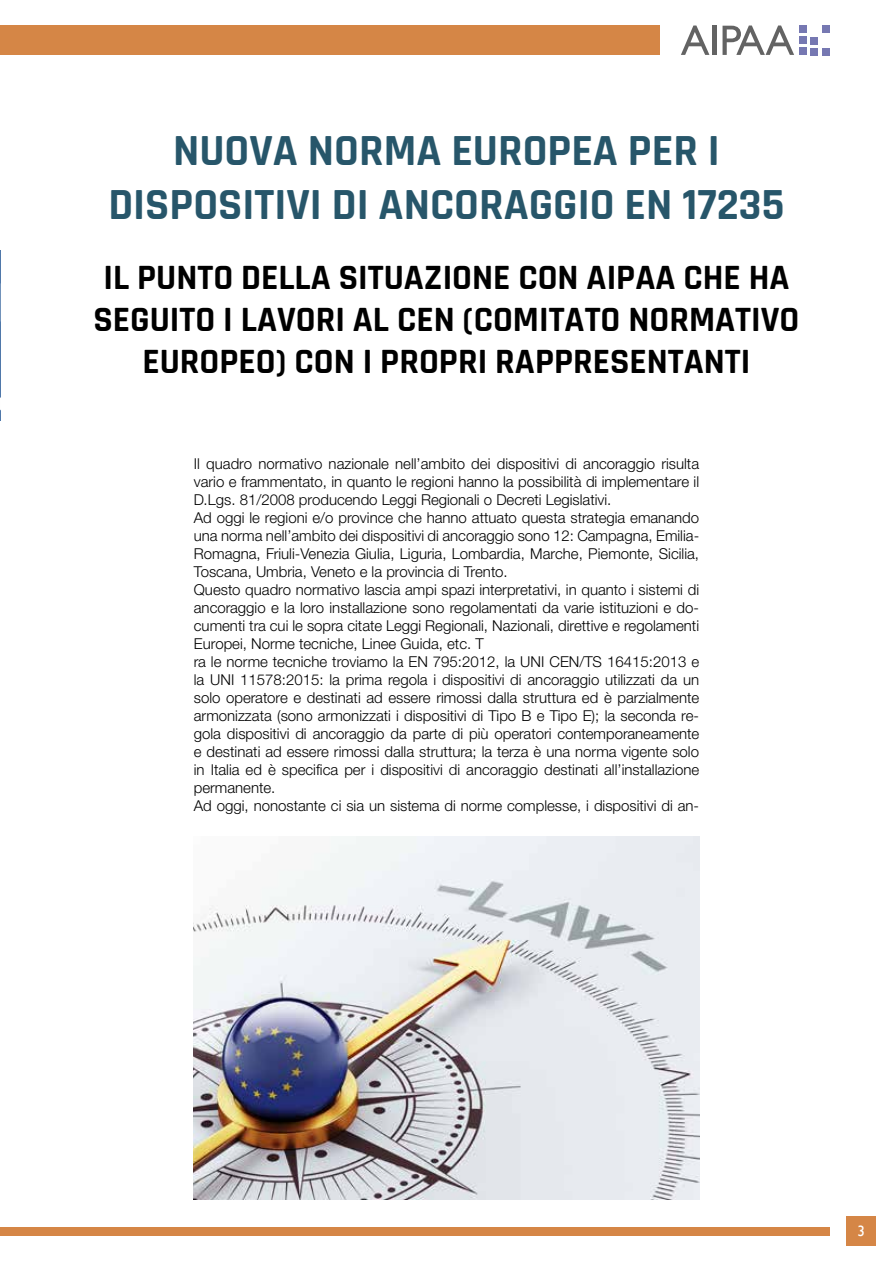
<style>
.page{position:relative;width:893px;height:1263px;background:#fff}
.page>*{position:absolute;margin:0;border:0;box-sizing:border-box;transform-origin:0 0}
.t1{font:700 45px/54px "Rajdhani";color:#27566a;text-align:center}
.t2{font:700 36px/42px "Rajdhani";color:#000;text-align:center}
.t3{font:300 15px/18px "Helvetica Neue LTW1 G";color:#000}
.t4{font:15px "Gill Sans";color:#fff}
</style>
<div class="page">
<div style="left:846px;top:1216px;width:30px;height:30px;background:#d58646"></div>
<div style="left:0;top:26px;width:660px;height:29px;background:#d58646"></div>
<div style="left:0;top:1227px;width:829px;height:8px;background:#d58646"></div>
<div style="left:822px;top:26px;width:7px;height:7px;background:#7678b2"></div>
<div style="left:822px;top:48px;width:7px;height:7px;background:#7678b2"></div>
<div style="left:811px;top:37px;width:7px;height:7px;background:#7678b2"></div>
<div style="left:811px;top:48px;width:7px;height:7px;background:#7678b2"></div>
<div style="left:799px;top:26px;width:7px;height:7px;background:#7678b2"></div>
<div style="left:799px;top:48px;width:7px;height:7px;background:#7678b2"></div>
<div style="left:799px;top:37px;width:7px;height:7px;background:#7678b2"></div>
<svg style="left:681px;top:26px;width:28px;height:29px"></svg>
<hr style="left:713px;top:26px;width:4px;height:29px;background:#636363">
<svg style="left:722px;top:26px;width:72px;height:29px"></svg>
<svg style="left:0;top:251px;width:1px;height:35px"></svg>
<img style="left:0;top:286px;width:1px;height:135px">
<img style="left:194px;top:836px;width:505px;height:363px">
<h1 class="t1" style="left:108px;top:125px;width:678px">NUOVA NORMA EUROPEA PER I<br>DISPOSITIVI DI ANCORAGGIO EN 17235</h1>
<h2 class="t2" style="left:94px;top:257px;width:707px">IL PUNTO DELLA SITUAZIONE CON AIPAA CHE HA<br>SEGUITO I LAVORI AL CEN (COMITATO NORMATIVO<br>EUROPEO) CON I PROPRI RAPPRESENTANTI</h2>
<p class="t3" style="left:194px;top:455px;width:507px">Il quadro normativo nazionale nell’ambito dei dispositivi di ancoraggio risulta vario e frammentato, in quanto le regioni hanno la possibilità di implementare il D.Lgs. 81/2008 producendo Leggi Regionali o Decreti Legislativi.<br>Ad oggi le regioni e/o province che hanno attuato questa strategia emanando una norma nell’ambito dei dispositivi di ancoraggio sono 12: Campagna, Emilia‐ Romagna, Friuli‐Venezia Giulia, Liguria, Lombardia, Marche, Piemonte, Sicilia, Toscana, Umbria, Veneto e la provincia di Trento.<br>Questo quadro normativo lascia ampi spazi interpretativi, in quanto i sistemi di ancoraggio e la loro installazione sono regolamentati da varie istituzioni e do&shy;cumenti tra cui le sopra citate Leggi Regionali, Nazionali, direttive e regolamenti Europei, Norme tecniche, Linee Guida, etc. T<br>ra le norme tecniche troviamo la EN 795:2012, la UNI CEN/TS 16415:2013 e la UNI 11578:2015: la prima regola i dispositivi di ancoraggio utilizzati da un solo operatore e destinati ad essere rimossi dalla struttura ed è parzialmente armonizzata (sono armonizzati i dispositivi di Tipo B e Tipo E); la seconda re&shy;gola dispositivi di ancoraggio da parte di più operatori contemporaneamente e destinati ad essere rimossi dalla struttura; la terza è una norma vigente solo in Italia ed è specifica per i dispositivi di ancoraggio destinati all’installazione permanente.<br>Ad oggi, nonostante ci sia un sistema di norme complesse, i dispositivi di an-</p>
<p class="t4" style="left:857px;top:1222px;width:9px">3</p>
</div>
